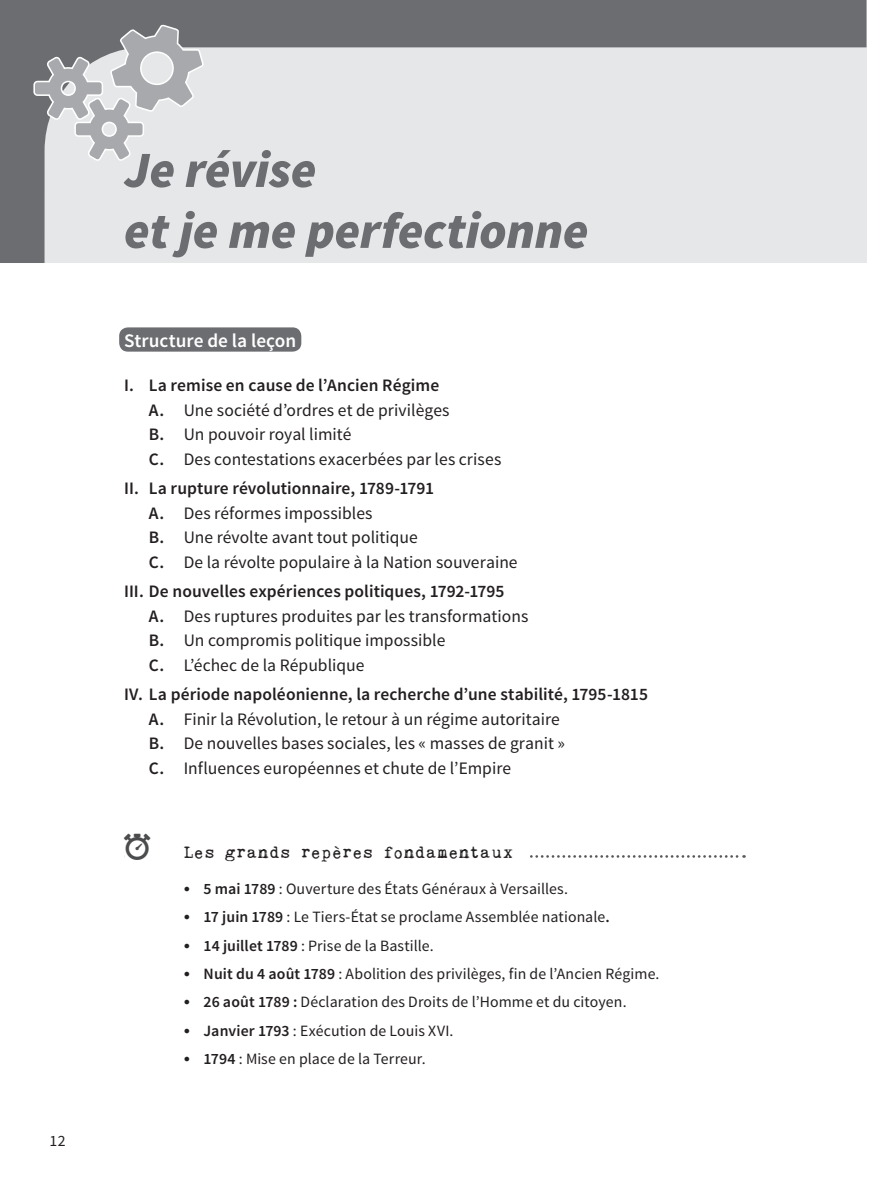
<style>
.page{position:relative;width:869px;height:1191px;background:#fff}
.page>*{position:absolute;margin:0;border:0;box-sizing:border-box;transform-origin:0 0}
.t1{font:italic 900 50.75px/60.9px "Source Sans Pro";letter-spacing:-.005em;color:#6c6d70}
.t2{font:600 19.25px "Source Sans Pro";color:#fff}
.t3{font:17.5px/24.5px "Source Sans Pro";color:#231f20}
.t4{font:17.5px "Kingthings Trypewriter 2";letter-spacing:.03em;color:#231f20}
.t5{font:15.75px "Source Sans Pro";letter-spacing:.01em;color:#231f20}
.s1{font-weight:600}
.s2{font-family:"Gandhi Sans";font-weight:700}
</style>
<div class="page">
<svg style="left:0;top:0;width:866px;height:263px;background:#cccdd0"></svg>
<svg style="left:32px;top:0;width:172px;height:162px;background:#acadaf"></svg>
<div style="left:119px;top:327px;width:182px;height:25px;background:#6c6d70;border-radius:9px"></div>
<svg style="left:124px;top:855px;width:620px;height:3px"></svg>
<p class="t5" style="left:50px;top:1135px;width:17px">12</p>
<h1 class="t1" style="left:124px;top:143px;width:465px">Je révise<br>et je me perfectionne</h1>
<p class="t2" style="left:124px;top:333px;width:174px">Structure de la leçon</p>
<p class="t3" style="left:149px;top:375px;width:354px;text-indent:-25px"><span class="s1">I. La remise en cause de l’Ancien Régime<br>A.</span> Une société d’ordres et de privilèges<br><span class="s1">B.</span> Un pouvoir royal limité<br><span class="s1">C.</span> Des contestations exacerbées par les crises</p>
<p class="t3" style="left:149px;top:478px;width:370px;text-indent:-25px"><span class="s1">II. La rupture révolutionnaire, 1789-1791<br>A.</span> Des réformes impossibles<br><span class="s1">B.</span> Une révolte avant tout politique<br><span class="s1">C.</span> De la révolte populaire à la Nation souveraine</p>
<p class="t3" style="left:149px;top:581px;width:381px;text-indent:-25px"><span class="s1">III. De nouvelles expériences politiques, 1792-1795<br>A.</span> Des ruptures produites par les transformations <span class="s1">B.</span> Un compromis politique impossible<br><span class="s1">C.</span> L’échec de la République</p>
<p class="t3" style="left:149px;top:683px;width:500px;text-indent:-25px"><span class="s1">IV. La période napoléonienne, la recherche d’une stabilité, 1795-1815<br>A.</span> Finir la Révolution, le retour à un régime autoritaire<br><span class="s1">B.</span> De nouvelles bases sociales, les « masses de granit »<br><span class="s1">C.</span> Influences européennes et chute de l’Empire</p>
<p class="t4" style="left:184px;top:842px;width:331px">Les grands repères fondamentaux</p>
<p class="t5" style="left:184px;top:882px;width:385px"><span class="s2">•</span> <span class="s1">5 mai 1789</span> : Ouverture des États Généraux à Versailles.</p>
<p class="t5" style="left:184px;top:910px;width:427px"><span class="s2">•</span> <span class="s1">17 juin 1789</span> : Le Tiers-État se proclame Assemblée nationale<span class="s1">.</span></p>
<p class="t5" style="left:184px;top:939px;width:251px"><span class="s2">•</span> <span class="s1">14 juillet 1789</span> : Prise de la Bastille.</p>
<p class="t5" style="left:184px;top:967px;width:477px"><span class="s2">•</span> <span class="s1">Nuit du 4 août 1789</span> : Abolition des privilèges, fin de l’Ancien Régime.</p>
<p class="t5" style="left:184px;top:996px;width:444px"><span class="s2">•</span> <span class="s1">26 août 1789 :</span> Déclaration des Droits de l’Homme et du citoyen.</p>
<p class="t5" style="left:184px;top:1024px;width:271px"><span class="s2">•</span> <span class="s1">Janvier 1793</span> : Exécution de Louis XVI.</p>
<p class="t5" style="left:184px;top:1053px;width:243px"><span class="s2">•</span> <span class="s1">1794</span> : Mise en place de la Terreur.</p>
</div>
